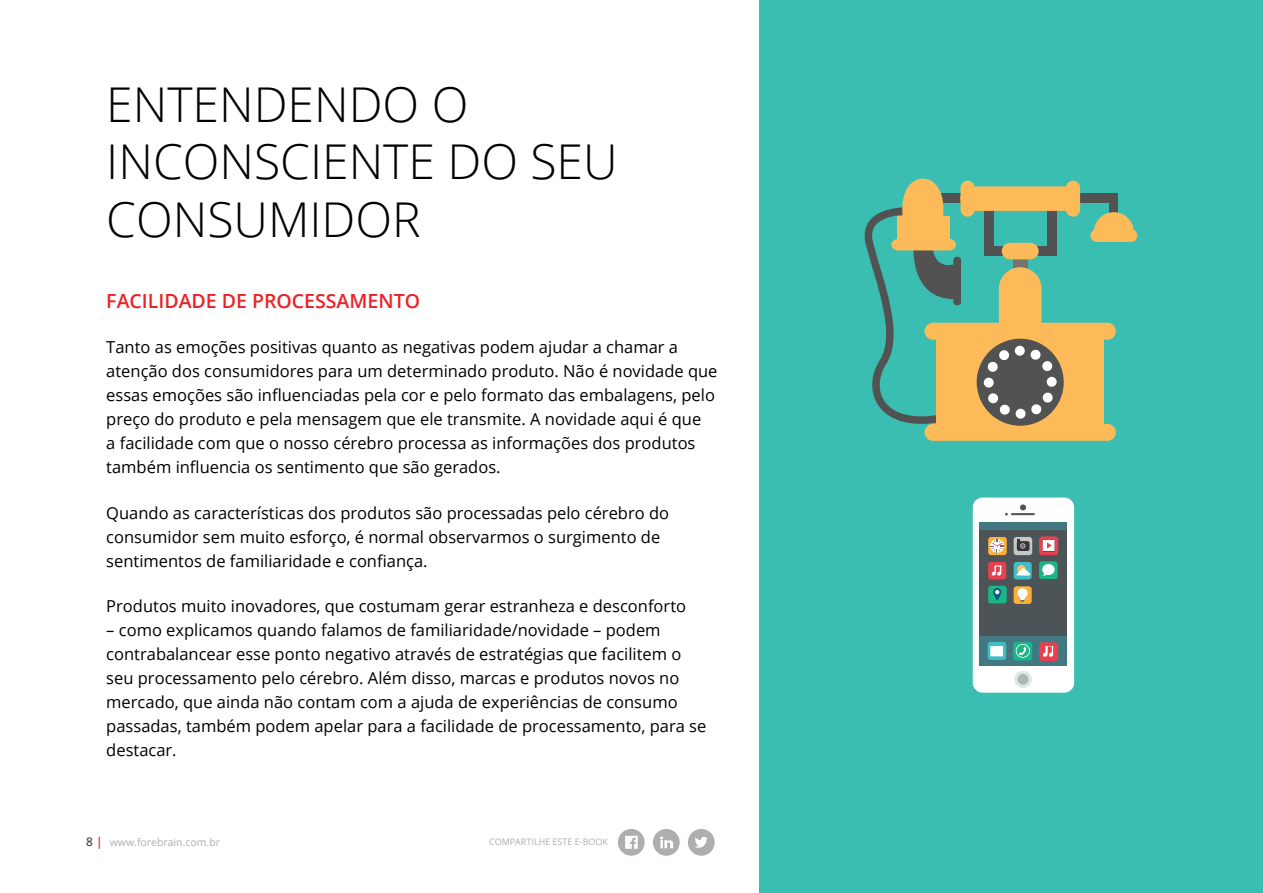
<style>
.page{position:relative;width:1263px;height:893px;background:#fff}
.page>*{position:absolute;margin:0;border:0;box-sizing:border-box;transform-origin:0 0}
.t1{font:300 48px/57.6px "Open Sans";color:#000}
.t2{font:600 19.5px "Open Sans";color:#eb2227}
.t3{font:16.5px/24px "Open Sans";color:#000}
.t4{font:10.5px "Open Sans";color:#b0adaf}
.t5{font:9px "Open Sans";color:#b0adaf}
.s1{font-weight:600;font-size:12px;color:#534f4f}
.s2{font-weight:600;font-size:12px;color:#eb2227}
</style>
<div class="page">
<svg style="left:618px;top:829px;width:27px;height:27px"></svg>
<svg style="left:653px;top:829px;width:27px;height:27px"></svg>
<svg style="left:688px;top:829px;width:27px;height:27px"></svg>
<div style="left:760px;top:0;width:503px;height:893px;background:#3bbeb2"></div>
<svg style="left:973px;top:497px;width:101px;height:196px"></svg>
<div style="left:905px;top:194px;width:213px;height:9px;background:#525252"></div>
<div style="left:1013px;top:255px;width:14px;height:21px;background:#787370"></div>
<div style="left:999px;top:267px;width:42px;height:81px;background:#fcba59;border-radius:21px"></div>
<div style="left:936px;top:333px;width:168px;height:102px;background:#fcba59"></div>
<div style="left:924px;top:323px;width:192px;height:17px;background:#fcba59;border-radius:8px"></div>
<div style="left:924px;top:424px;width:192px;height:17px;background:#fcba59;border-radius:8px"></div>
<div style="left:977px;top:339px;width:87px;height:87px;background:#525252;border-radius:50%"></div>
<div style="left:1015px;top:346px;width:10px;height:10px;background:#fff;border-radius:50%"></div>
<svg style="left:987px;top:349px;width:22px;height:23px"></svg>
<div style="left:984px;top:378px;width:10px;height:10px;background:#fff;border-radius:50%"></div>
<svg style="left:987px;top:393px;width:23px;height:22px"></svg>
<div style="left:1016px;top:409px;width:9px;height:10px;background:#fff;border-radius:50%"></div>
<svg style="left:1031px;top:392px;width:22px;height:23px"></svg>
<div style="left:1047px;top:377px;width:10px;height:10px;background:#fff;border-radius:50%"></div>
<svg style="left:1030px;top:349px;width:23px;height:22px"></svg>
<div style="left:984px;top:207px;width:9px;height:49px;background:#525252"></div>
<div style="left:1047px;top:207px;width:10px;height:49px;background:#525252"></div>
<div style="left:988px;top:246px;width:67px;height:10px;background:#525252"></div>
<div style="left:960px;top:186px;width:120px;height:25px;background:#fcba59;border-radius:12px"></div>
<div style="left:960px;top:181px;width:15px;height:36px;background:#fcba59;border-radius:7px"></div>
<div style="left:1066px;top:181px;width:14px;height:36px;background:#fcba59;border-radius:7px"></div>
<div style="left:1109px;top:194px;width:9px;height:35px;background:#525252"></div>
<div style="left:1090px;top:229px;width:47px;height:13px;background:#fcba59;border-radius:6px"></div>
<svg style="left:1094px;top:212px;width:40px;height:18px"></svg>
<svg style="left:864px;top:179px;width:97px;height:251px"></svg>
<div style="left:1002px;top:243px;width:37px;height:16px;background:#fcba59;border-radius:8px"></div>
<h1 class="t1" style="left:106px;top:74px;width:513px">ENTEN DEN DO O<br>INCONSCIENTE DO SEU<br>CONSUMIDOR</h1>
<p class="t2" style="left:106px;top:288px;width:313px">FACILIDADE DE PROCESSAMENTO</p>
<p class="t3" style="left:106px;top:335px;width:613px">Tanto as emoções positivas quanto as negativas podem ajudar a chamar a atenção dos consumidores para um determinado produto. Não é novidade que essas emoções são influenciadas pela cor e pelo formato das embalagens, pelo preço do produto e pela mensagem que ele transmite. A novidade aqui é que<br>a facilidade com que o nosso cérebro processa as informações dos produtos também influencia os sentimento que são gerados.</p>
<p class="t3" style="left:106px;top:500px;width:564px">Quando as características dos produtos são processadas pelo cérebro do consumidor sem muito esforço, é normal observarmos o surgimento de sentimentos de familiaridade e confiança.</p>
<p class="t3" style="left:106px;top:593px;width:581px">Produtos muito inovadores, que costumam gerar estranheza e desconforto</p>
<p class="t3" style="left:106px;top:617px;width:602px">– como explicamos quando falamos de familiaridade/novidade – podem contrabalancear esse ponto negativo através de estratégias que facilitem o seu processamento pelo cérebro. Além disso, marcas e produtos novos no mercado, que ainda não contam com a ajuda de experiências de consumo passadas, também podem apelar para a facilidade de processamento, para se destacar.</p>
<p class="t4" style="left:86px;top:835px;width:135px"><span class="s1">8</span> <span class="s2">|</span> www.forebrain.com.br</p>
<p class="t5" style="left:489px;top:835px;width:121px">Compartilhe este e-book</p>
</div>
